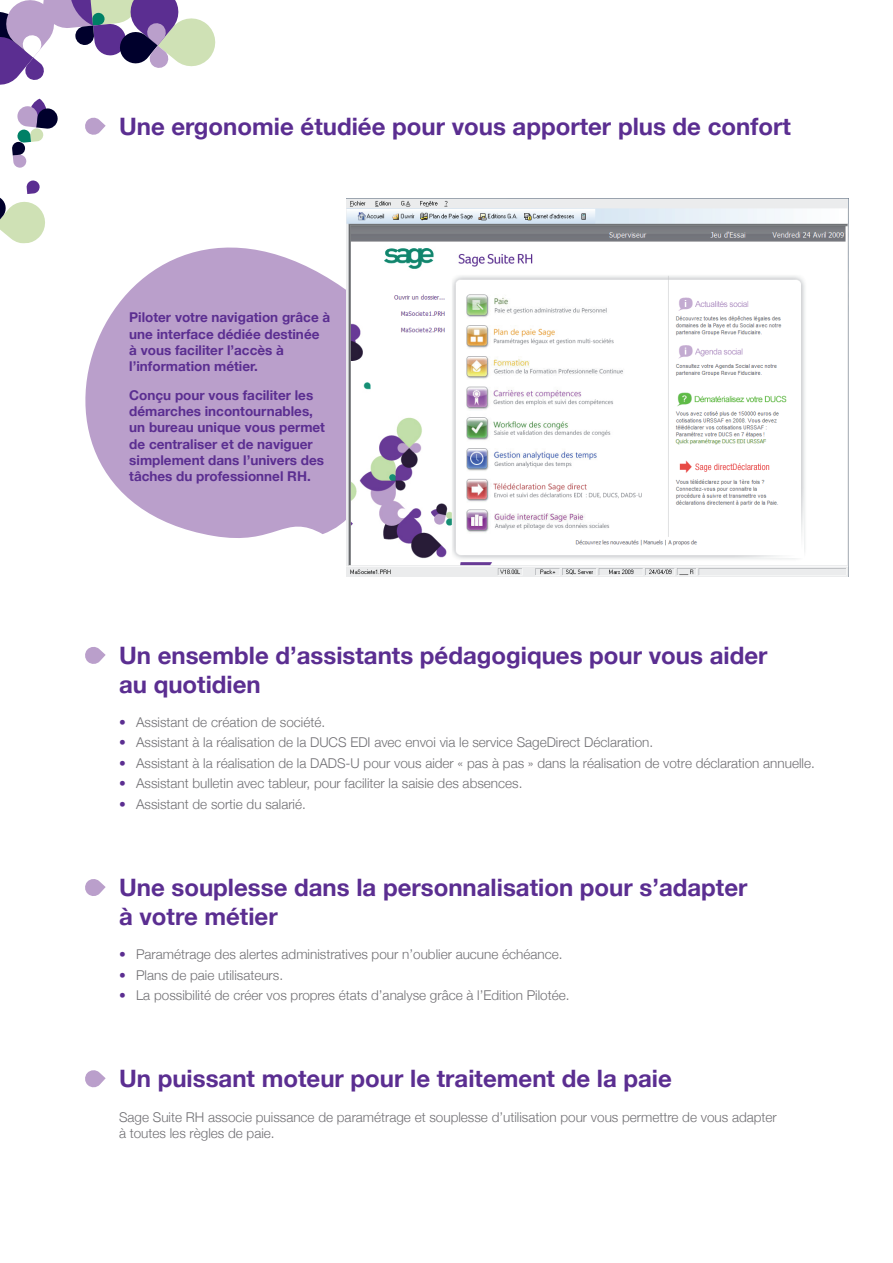
<style>
.page{position:relative;width:893px;height:1263px;background:#fff}
.page>*{position:absolute;margin:0;border:0;box-sizing:border-box;transform-origin:0 0}
.t1{font:700 24px/28.8px "Helvetica Neue";color:#5b2e91}
.t2{font:300 13.5px/16.2px "Helvetica Neue";color:#717074}
.t3{font:700 13.5px/16.2px "Helvetica Neue";color:#5b2e91}
.s1{color:#5b2e91}
</style>
<div class="page">
<svg style="left:0;top:0;width:216px;height:115px"></svg>
<svg style="left:0;top:115px;width:376px;height:423px"></svg>
<img style="left:346px;top:199px;width:503px;height:378px">
<svg style="left:85px;top:647px;width:21px;height:17px"></svg>
<svg style="left:85px;top:879px;width:21px;height:17px"></svg>
<svg style="left:85px;top:1070px;width:21px;height:18px"></svg>
<h1 class="t1" style="left:119px;top:111px;width:673px">Une ergonomie étudiée pour vous apporter plus de confort</h1>
<p class="t3" style="left:129px;top:309px;width:203px">Piloter votre navigation grâce à une interface dédiée destinée à vous faciliter l’accès à l’information métier.</p>
<p class="t3" style="left:129px;top:387px;width:197px">Conçu pour vous faciliter les démarches incontournables, un bureau unique vous permet de centraliser et de naviguer simplement dans l’univers des tâches du professionnel RH.</p>
<h1 class="t1" style="left:119px;top:640px;width:650px">Un ensemble d’assistants pédagogiques pour vous aider au quotidien</h1>
<p class="t2" style="left:119px;top:714px;width:208px"><span class="s1">•</span> Assistant de création de société.</p>
<p class="t2" style="left:119px;top:734px;width:536px"><span class="s1">•</span> Assistant à la réalisation de la DUCS EDI avec envoi via le service SageDirect Déclaration.</p>
<p class="t2" style="left:119px;top:755px;width:697px"><span class="s1">•</span> Assistant à la réalisation de la DADS-U pour vous aider « pas à pas » dans la réalisation de votre déclaration annuelle.</p>
<p class="t2" style="left:119px;top:775px;width:405px"><span class="s1">•</span> Assistant bulletin avec tableur, pour faciliter la saisie des absences.</p>
<p class="t2" style="left:119px;top:796px;width:188px"><span class="s1">•</span> Assistant de sortie du salarié.</p>
<h1 class="t1" style="left:119px;top:872px;width:630px">Une souplesse dans la personnalisation pour s’adapter à votre métier</h1>
<p class="t2" style="left:119px;top:946px;width:445px"><span class="s1">•</span> Paramétrage des alertes administratives pour n’oublier aucune échéance.</p>
<p class="t2" style="left:119px;top:966px;width:166px"><span class="s1">•</span> Plans de paie utilisateurs.</p>
<p class="t2" style="left:119px;top:987px;width:452px"><span class="s1">•</span> La possibilité de créer vos propres états d’analyse grâce à l’Edition Pilotée.</p>
<h1 class="t1" style="left:119px;top:1064px;width:554px">Un puissant moteur pour le traitement de la paie</h1>
<p class="t2" style="left:119px;top:1108px;width:659px">Sage Suite RH associe puissance de paramétrage et souplesse d’utilisation pour vous permettre de vous adapter à toutes les règles de paie.</p>
</div>
